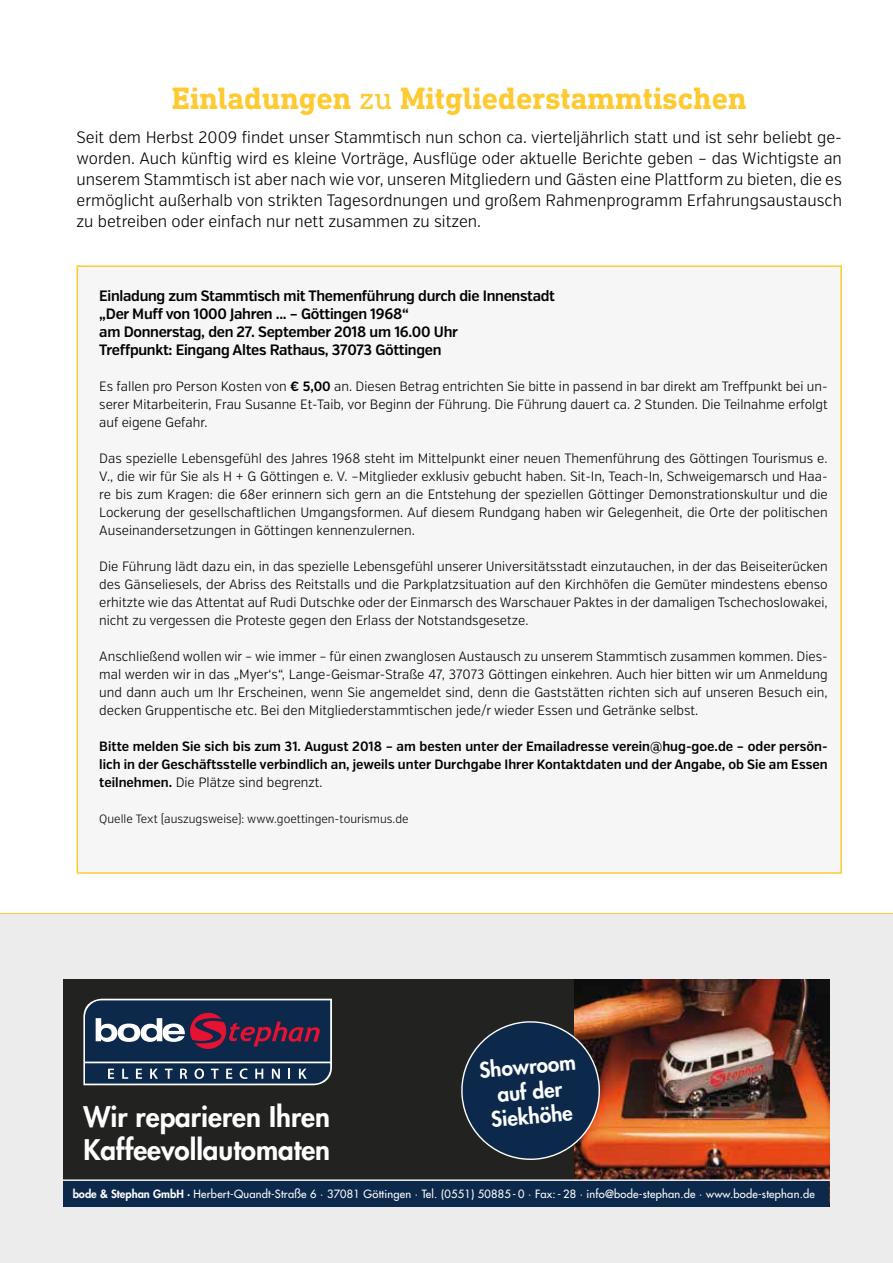
<style>
.page{position:relative;width:893px;height:1263px;background:#fff}
.page>*{position:absolute;margin:0;border:0;box-sizing:border-box;transform-origin:0 0}
.t1{font:700 31.5px "DIN Next Slab Pro";color:#feca32}
.t2{font:800 27.75px/33.3px "Futura";color:#fff}
.t3{font:800 20.7px/24.9px "Futura";color:#fff;text-align:center}
.t4{font:300 16.5px/21px "Verb Cond";color:#000;text-align:justify}
.t5{font:600 15px/18px "Verb Cond";letter-spacing:-.02em;color:#000}
.t6{font:300 13.5px/18px "Verb Cond";color:#000;text-align:justify}
.t7{font:600 13.5px/18px "Verb Cond";color:#000;text-align:justify}
.t8{font:300 12px "Verb Cond";color:#000}
.t9{font:11.1px "Futura";letter-spacing:.02em;color:#fff}
.s1{font-weight:400}
.s2{font-weight:600}
.s3{font-weight:300}
.s4{font-weight:800}
</style>
<div class="page">
<div style="left:77px;top:266px;width:764px;height:607px;background:#f6f6f6"></div>
<div style="left:0;top:913px;width:893px;height:350px;background:#ececed"></div>
<hr style="left:0;top:913px;width:893px;height:1px;background:#feca32">
<div style="left:64px;top:979px;width:765px;height:228px;background:#222221"></div>
<svg style="left:83px;top:999px;width:249px;height:86px;background:#3c4562"></svg>
<img style="left:574px;top:979px;width:255px;height:200px">
<svg style="left:461px;top:1019px;width:141px;height:143px"></svg>
<svg style="left:64px;top:1179px;width:765px;height:28px;background:#183353"></svg>
<h1 class="t1" style="left:172px;top:80px;width:576px">Einladungen <span class="s1">zu</span> Mitgliederstammtischen</h1>
<p class="t4" style="left:77px;top:127px;width:767px">Seit dem Herbst 2009 findet unser Stammtisch nun schon ca. vierteljährlich statt und ist sehr beliebt ge&shy;worden. Auch künftig wird es kleine Vorträge, Ausflüge oder aktuelle Berichte geben – das Wichtigste an unserem Stammtisch ist aber nach wie vor, unseren Mitgliedern und Gästen eine Plattform zu bieten, die es ermöglicht außerhalb von strikten Tagesordnungen und großem Rahmenprogramm Erfahrungsaustausch zu betreiben oder einfach nur nett zusammen zu sitzen.</p>
<p class="t5" style="left:99px;top:287px;width:457px">Einladung zum Stammtisch mit Themenführung durch die Innenstadt „Der Muff von 1000 Jahren ... – Göttingen 1968“<br>am Donnerstag, den 27. September 2018 um 16.00 Uhr<br>Treffpunkt: Eingang Altes Rathaus, 37073 Göttingen</p>
<p class="t6" style="left:99px;top:378px;width:730px">Es fallen pro Person Kosten von <span class="s2">€ 5,00</span> an. Diesen Betrag entrichten Sie bitte in passend in bar direkt am Treffpunkt bei un&shy;serer Mitarbeiterin, Frau Susanne Et-Taib, vor Beginn der Führung. Die Führung dauert ca. 2 Stunden. Die Teilnahme erfolgt auf eigene Gefahr.</p>
<p class="t6" style="left:99px;top:450px;width:730px">Das spezielle Lebensgefühl des Jahres 1968 steht im Mittelpunkt einer neuen Themenführung des Göttingen Tourismus e.<br>V., die wir für Sie als H + G Göttingen e. V. –Mitglieder exklusiv gebucht haben. Sit-In, Teach-In, Schweigemarsch und Haa&shy;re bis zum Kragen: die 68er erinnern sich gern an die Entstehung der speziellen Göttinger Demonstrationskultur und die Lockerung der gesellschaftlichen Umgangsformen. Auf diesem Rundgang haben wir Gelegenheit, die Orte der politischen Auseinandersetzungen in Göttingen kennenzulernen.</p>
<p class="t6" style="left:99px;top:558px;width:730px">Die Führung lädt dazu ein, in das spezielle Lebensgefühl unserer Universitätsstadt einzutauchen, in der das Beiseiterücken des Gänseliesels, der Abriss des Reitstalls und die Parkplatzsituation auf den Kirchhöfen die Gemüter mindestens ebenso erhitzte wie das Attentat auf Rudi Dutschke oder der Einmarsch des Warschauer Paktes in der damaligen Tschechoslowakei, nicht zu vergessen die Proteste gegen den Erlass der Notstandsgesetze.</p>
<p class="t6" style="left:99px;top:648px;width:730px">Anschließend wollen wir – wie immer – für einen zwanglosen Austausch zu unserem Stammtisch zusammen kommen. Dies&shy;mal werden wir in das „Myer‘s“, Lange-Geismar-Straße 47, 37073 Göttingen einkehren. Auch hier bitten wir um Anmeldung und dann auch um Ihr Erscheinen, wenn Sie angemeldet sind, denn die Gaststätten richten sich auf unseren Besuch ein, decken Gruppentische etc. Bei den Mitgliederstammtischen jede/r wieder Essen und Getränke selbst.</p>
<p class="t7" style="left:99px;top:738px;width:730px">Bitte melden Sie sich bis zum 31. August 2018 – am besten unter der Emailadresse verein@hug-goe.de – oder persön&shy;lich in der Geschäftsstelle verbindlich an, jeweils unter Durchgabe Ihrer Kontaktdaten und der Angabe, ob Sie am Essen teilnehmen. <span class="s3">Die Plätze sind begrenzt.</span></p>
<p class="t8" style="left:99px;top:812px;width:311px">Quelle Text (auszugsweise): www.goettingen-tourismus.de</p>
<h2 class="t2" style="left:83px;top:1100px;width:248px">Wir reparieren Ihren<br>Kaffeevollautomaten</h2>
<h3 class="t3" style="left:478px;top:1058px;width:98px;rotate:-5deg">Showroom auf der<br>Siekhöhe</h3>
<p class="t9" style="left:73px;top:1186px;width:744px"><span class="s4">bode &amp; Stephan GmbH ·</span> Herbert-Quandt-Straße 6 · 37081 Göttingen · Tel. (0551) 50885 - 0 · Fax:- 28 · info@bode-stephan.de · www.bode-stephan.de</p>
</div>
